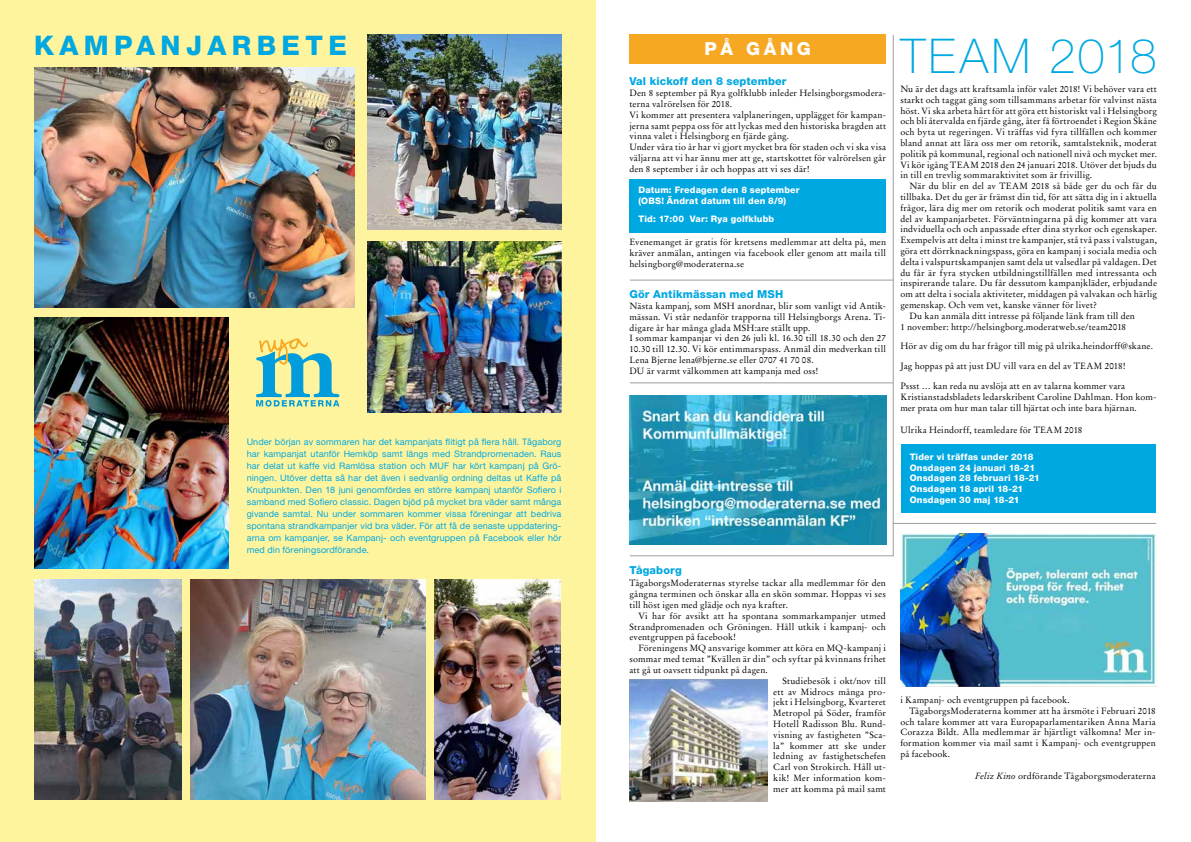
<style>
.page{position:relative;width:1191px;height:842px;background:#fff}
.page>*{position:absolute;margin:0;border:0;box-sizing:border-box;transform-origin:0 0}
.t1{font:100 48px "Helvetica Neue";letter-spacing:.055em;color:#00a8e1}
.t2{font:800 27px "Helvetica Neue";letter-spacing:.2em;color:#00a8e1}
.t3{font:800 18px "Helvetica Neue";letter-spacing:.2em;color:#fff}
.t4{font:800 11px "Helvetica Neue";letter-spacing:.01em;color:#00a8e1}
.t5{font:9px/10.8px "Stempel Garamond";letter-spacing:.015em;color:#000}
.t6{font:9px/12px "Helvetica Neue";letter-spacing:.015em;color:#00a8e1;text-align:justify}
.t7{font:800 9px/10.8px "Helvetica Neue";letter-spacing:.02em;color:#fff}
.s1{font-style:italic}
</style>
<div class="page">
<div style="left:629px;top:179px;width:257px;height:53px;background:#00a8e1"></div>
<div style="left:900px;top:444px;width:255px;height:69px;background:#00a8e1"></div>
<div style="left:629px;top:34px;width:257px;height:29px;background:#f7a823"></div>
<hr style="left:630px;top:280px;width:263px;height:1px;background:#9d9d9c">
<hr style="left:893px;top:35px;width:1px;height:521px;background:#9d9d9c">
<img style="left:629px;top:395px;width:257px;height:150px">
<hr style="left:630px;top:382px;width:263px;height:1px;background:#9d9d9c">
<img style="left:900px;top:533px;width:257px;height:154px">
<hr style="left:893px;top:523px;width:263px;height:1px;background:#9d9d9c">
<img style="left:630px;top:679px;width:137px;height:122px">
<div style="left:0;top:0;width:595px;height:842px;background:#fff49e"></div>
<img style="left:434px;top:579px;width:127px;height:220px">
<img style="left:190px;top:579px;width:235px;height:220px">
<img style="left:34px;top:318px;width:194px;height:251px">
<img style="left:367px;top:34px;width:194px;height:195px">
<img style="left:34px;top:67px;width:320px;height:241px">
<img style="left:34px;top:579px;width:147px;height:220px">
<img style="left:367px;top:241px;width:194px;height:171px">
<svg style="left:256px;top:338px;width:83px;height:69px"></svg>
<hr style="left:630px;top:555px;width:263px;height:1px;background:#9d9d9c">
<h2 class="t2" style="left:34px;top:30px;width:314px">KAMPANJARBETE</h2>
<p class="t6" style="left:247px;top:436px;width:316px">Under början av sommaren har det kampanjats flitigt på flera håll. Tågaborg har kampanjat utanför Hemköp samt längs med Strandpromenaden. Raus har delat ut kaffe vid Ramlösa station och MUF har kört kampanj på Grö&shy;ningen. Utöver detta så har det även i sedvanlig ordning deltas ut Kaffe på Knutpunkten. Den 18 juni genomfördes en större kampanj utanför Sofiero i samband med Sofiero classic. Dagen bjöd på mycket bra väder samt många givande samtal. Nu under sommaren kommer vissa föreningar att bedriva spontana strandkampanjer vid bra väder. För att få de senaste uppdatering&shy;arna om kampanjer, se Kampanj- och eventgruppen på Facebook eller hör med din föreningsordförande.</p>
<h3 class="t3" style="left:704px;top:38px;width:108px">PÅ GÅNG</h3>
<h1 class="t1" style="left:900px;top:29px;width:258px">TEAM 2018</h1>
<p class="t5" style="left:900px;top:83px;width:258px;text-align:justify">Nu är det dags att kraftsamla inför valet 2018! Vi behöver vara ett starkt och taggat gäng som tillsammans arbetar för valvinst nästa höst. Vi ska arbeta hårt för att göra ett historiskt val i Helsingborg och bli återvalda en fjärde gång, åter få förtroendet i Region Skåne och byta ut regeringen. Vi träffas vid fyra tillfällen och kommer bland annat att lära oss mer om retorik, samtalsteknik, moderat politik på kommunal, regional och nationell nivå och mycket mer.<br>Vi kör igång TEAM 2018 den 24 januari 2018. Utöver det bjuds du in till en trevlig sommaraktivitet som är frivillig.</p>
<p class="t5" style="left:909px;top:181px;width:249px">När du blir en del av TEAM 2018 så både ger du och får du</p>
<p class="t5" style="left:900px;top:191px;width:258px">tillbaka. Det du ger är främst din tid, för att sätta dig in i aktuella</p>
<p class="t5" style="left:900px;top:202px;width:258px">frågor, lära dig mer om retorik och moderat politik samt vara en</p>
<p class="t5" style="left:900px;top:213px;width:258px">del av kampanjarbetet. Förväntningarna på dig kommer att vara</p>
<p class="t5" style="left:900px;top:224px;width:258px">indviduella och och anpassade efter dina styrkor och egenskaper.</p>
<p class="t5" style="left:900px;top:235px;width:258px">Exempelvis att delta i minst tre kampanjer, stå två pass i valstugan,</p>
<p class="t5" style="left:900px;top:245px;width:258px">göra ett dörrknackningspass, göra en kampanj i sociala media och</p>
<p class="t5" style="left:900px;top:256px;width:258px">delta i valspurtskampanjen samt dela ut valsedlar på valdagen. Det</p>
<p class="t5" style="left:900px;top:267px;width:258px">du får är fyra stycken utbildningstillfällen med intressanta och</p>
<p class="t5" style="left:900px;top:278px;width:258px">inspirerande talare. Du får dessutom kampanjkläder, erbjudande</p>
<p class="t5" style="left:900px;top:289px;width:258px">om att delta i sociala aktiviteter, middagen på valvakan och härlig</p>
<p class="t5" style="left:900px;top:299px;width:198px">gemenskap. Och vem vet, kanske vänner för livet?</p>
<p class="t5" style="left:909px;top:310px;width:227px">Du kan anmäla ditt intresse på följande länk fram till den</p>
<p class="t5" style="left:900px;top:321px;width:227px">1 november: http://helsingborg.moderatweb.se/team2018</p>
<p class="t5" style="left:900px;top:341px;width:254px">Hör av dig om du har frågor till mig på ulrika.heindorff@skane.</p>
<p class="t5" style="left:900px;top:356px;width:227px;line-height:19.8px">Jag hoppas på att just DU vill vara en del av TEAM 2018!<br>Pssst … kan reda nu avslöja att en av talarna kommer vara</p>
<p class="t5" style="left:900px;top:391px;width:258px">Kristianstadsbladets ledarskribent Caroline Dahlman. Hon kom&shy;mer prata om hur man talar till hjärtat och inte bara hjärnan.</p>
<p class="t5" style="left:900px;top:424px;width:184px">Ulrika Heindorff, teamledare för TEAM 2018</p>
<p class="t4" style="left:629px;top:75px;width:159px">Val kickoff den 8 september</p>
<p class="t5" style="left:629px;top:88px;width:258px">Den 8 september på Rya golfklubb inleder Helsingborgsmodera&shy;terna valrörelsen för 2018.<br>Vi kommer att presentera valplaneringen, upplägget för kampan&shy;jerna samt peppa oss för att lyckas med den historiska bragden att vinna valet i Helsingborg en fjärde gång.<br>Under våra tio år har vi gjort mycket bra för staden och vi ska visa väljarna att vi har ännu mer att ge, startskottet för valrörelsen går den 8 september i år och hoppas att vi ses där!</p>
<p class="t7" style="left:638px;top:185px;width:163px">Datum: Fredagen den 8 september (OBS! Ändrat datum till den 8/9)</p>
<p class="t7" style="left:638px;top:214px;width:137px">Tid: 17:00 Var: Rya golfklubb</p>
<p class="t5" style="left:629px;top:237px;width:258px;text-align:justify">Evenemanget är gratis för kretsens medlemmar att delta på, men kräver anmälan, antingen via facebook eller genom att maila till helsingborg@moderaterna.se</p>
<p class="t4" style="left:629px;top:288px;width:155px">Gör Antikmässan med MSH</p>
<p class="t5" style="left:629px;top:301px;width:258px">Nästa kampanj, som MSH anordnar, blir som vanligt vid Antik&shy;mässan. Vi står nedanför trapporna till Helsingborgs Arena. Ti&shy;digare år har många glada MSH:are ställt upp.<br>I sommar kampanjar vi den 26 juli kl. 16.30 till 18.30 och den 27<br>10.30 till 12.30. Vi kör entimmarspass. Anmäl din medverkan till Lena Bjerne lena@bjerne.se eller 0707 41 70 08.<br>DU är varmt välkommen att kampanja med oss!</p>
<p class="t7" style="left:909px;top:451px;width:132px">Tider vi träffas under 2018<br>Onsdagen 24 januari 18-21<br>Onsdagen 28 februari 18-21<br>Onsdagen 18 april 18-21<br>Onsdagen 30 maj 18-21</p>
<p class="t4" style="left:629px;top:564px;width:54px">Tågaborg</p>
<p class="t5" style="left:629px;top:578px;width:258px;text-align:justify">TågaborgsModeraternas styrelse tackar alla medlemmar för den gångna terminen och önskar alla en skön sommar. Hoppas vi ses till höst igen med glädje och nya krafter.</p>
<p class="t5" style="left:629px;top:610px;width:258px;text-align:justify;text-indent:9px">Vi har för avsikt att ha spontana sommarkampanjer utmed Strandpromenaden och Gröningen. Håll utkik i kampanj- och eventgruppen på facebook!</p>
<p class="t5" style="left:638px;top:643px;width:249px">Föreningens MQ ansvarige kommer att köra en MQ-kampanj i</p>
<p class="t5" style="left:629px;top:654px;width:258px">sommar med temat ”Kvällen är din” och syftar på kvinnans frihet</p>
<p class="t5" style="left:629px;top:664px;width:140px">att gå ut oavsett tidpunkt på dagen.</p>
<p class="t5" style="left:782px;top:675px;width:105px">Studiebesök i okt/nov till</p>
<p class="t5" style="left:773px;top:686px;width:114px">ett av Midrocs många pro-</p>
<p class="t5" style="left:773px;top:697px;width:114px">jekt i Helsingborg, Kvarteret</p>
<p class="t5" style="left:773px;top:708px;width:114px">Metropol på Söder, framför</p>
<p class="t5" style="left:773px;top:718px;width:114px">Hotell Radisson Blu. Rund-</p>
<p class="t5" style="left:773px;top:729px;width:114px">visning av fastigheten ”Sca-</p>
<p class="t5" style="left:773px;top:740px;width:114px">la” kommer att ske under</p>
<p class="t5" style="left:773px;top:751px;width:114px">ledning av fastighetschefen</p>
<p class="t5" style="left:773px;top:762px;width:114px">Carl von Strokirch. Håll ut-</p>
<p class="t5" style="left:773px;top:772px;width:114px">kik! Mer information kom-</p>
<p class="t5" style="left:773px;top:783px;width:114px">mer att komma på mail samt</p>
<p class="t5" style="left:900px;top:694px;width:171px">i Kampanj- och eventgruppen på facebook.</p>
<p class="t5" style="left:909px;top:705px;width:248px">TågaborgsModeraterna kommer att ha årsmöte i Februari 2018</p>
<p class="t5" style="left:900px;top:716px;width:257px">och talare kommer att vara Europaparlamentariken Anna Maria</p>
<p class="t5" style="left:900px;top:727px;width:257px">Corazza Bildt. Alla medlemmar är hjärtligt välkomna! Mer in-</p>
<p class="t5" style="left:900px;top:738px;width:257px">formation kommer via mail samt i Kampanj- och eventgruppen</p>
<p class="t5" style="left:900px;top:748px;width:51px">på facebook.</p>
<p class="t5" style="left:975px;top:770px;width:182px"><span class="s1">Feliz Kino</span> ordförande Tågaborgsmoderaterna</p>
</div>
